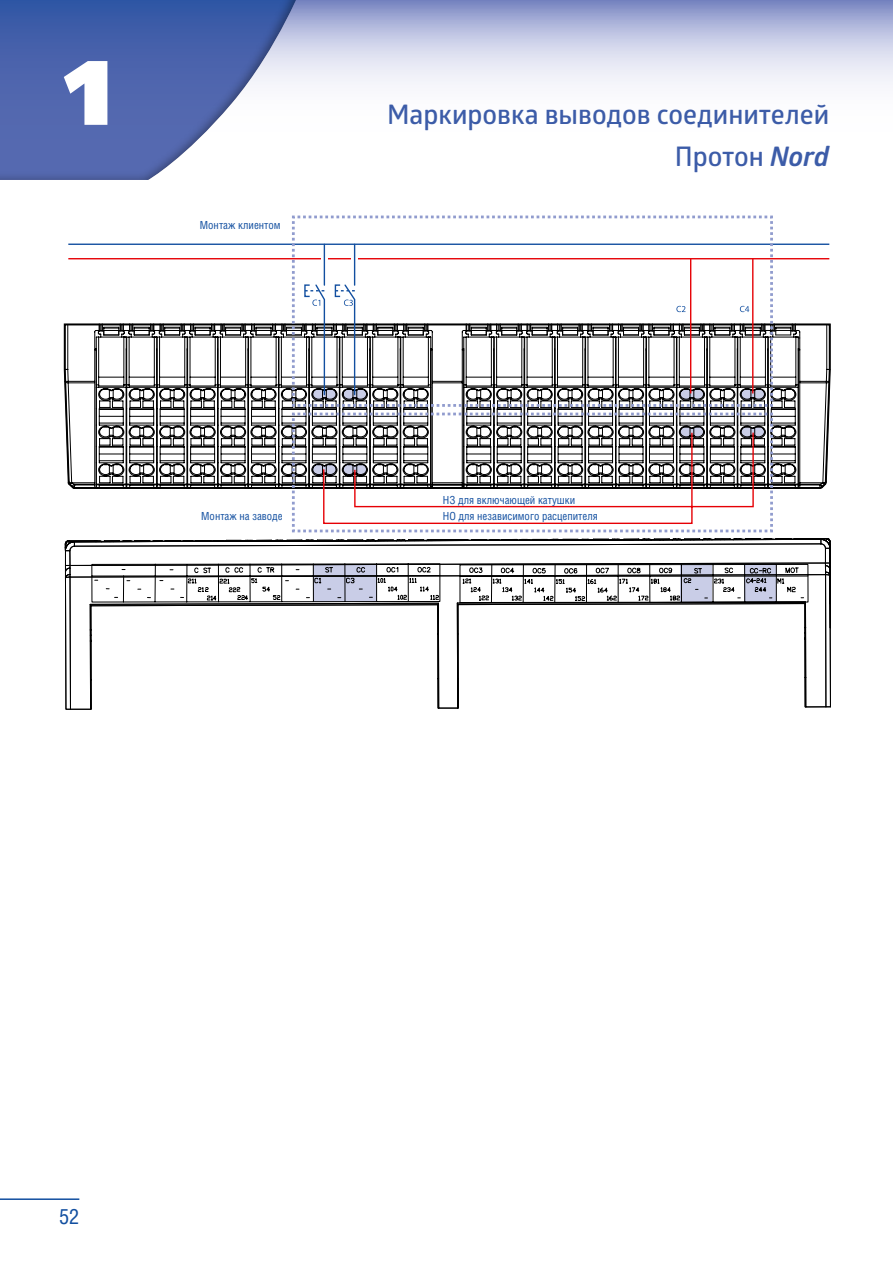
<style>
.page{position:relative;width:893px;height:1263px;background:#fff}
.page>*{position:absolute;margin:0;border:0;box-sizing:border-box;transform-origin:0 0}
.t1{font:600 27px/42px "Glober";color:#3c5ca8;text-align:right}
.t2{font:21px "Helios Cond";color:#124fa0}
.t3{font:11.1px "Helios Cond";color:#124fa0}
.s1{font-weight:700;font-style:italic}
</style>
<div class="page">
<svg style="left:308px;top:0;width:585px;height:84px;background:#c4c9e4"></svg>
<div style="left:0;top:0;width:308px;height:183px;background:#000;opacity:.37"></div>
<hr style="left:0;top:1198px;width:79px;height:2px;background:#124fa0">
<svg style="left:64px;top:61px;width:43px;height:64px"></svg>
<svg style="left:366px;top:604px;width:465px;height:104px"></svg>
<svg style="left:64px;top:216px;width:767px;height:388px"></svg>
<p class="t3" style="left:200px;top:218px;width:82px">Монтаж клиентом</p>
<h1 class="t1" style="left:387px;top:92px;width:444px">Маркировка выводов соединителей<br>Протон <span class="s1">Nord</span></h1>
<p class="t3" style="left:443px;top:493px;width:134px">НЗ для включающей катушки</p>
<p class="t3" style="left:201px;top:509px;width:83px">Монтаж на заводе</p>
<p class="t3" style="left:443px;top:509px;width:156px">НО для независимого расцепителя</p>
<h2 class="t2" style="left:59px;top:1204px;width:22px">52</h2>
</div>
